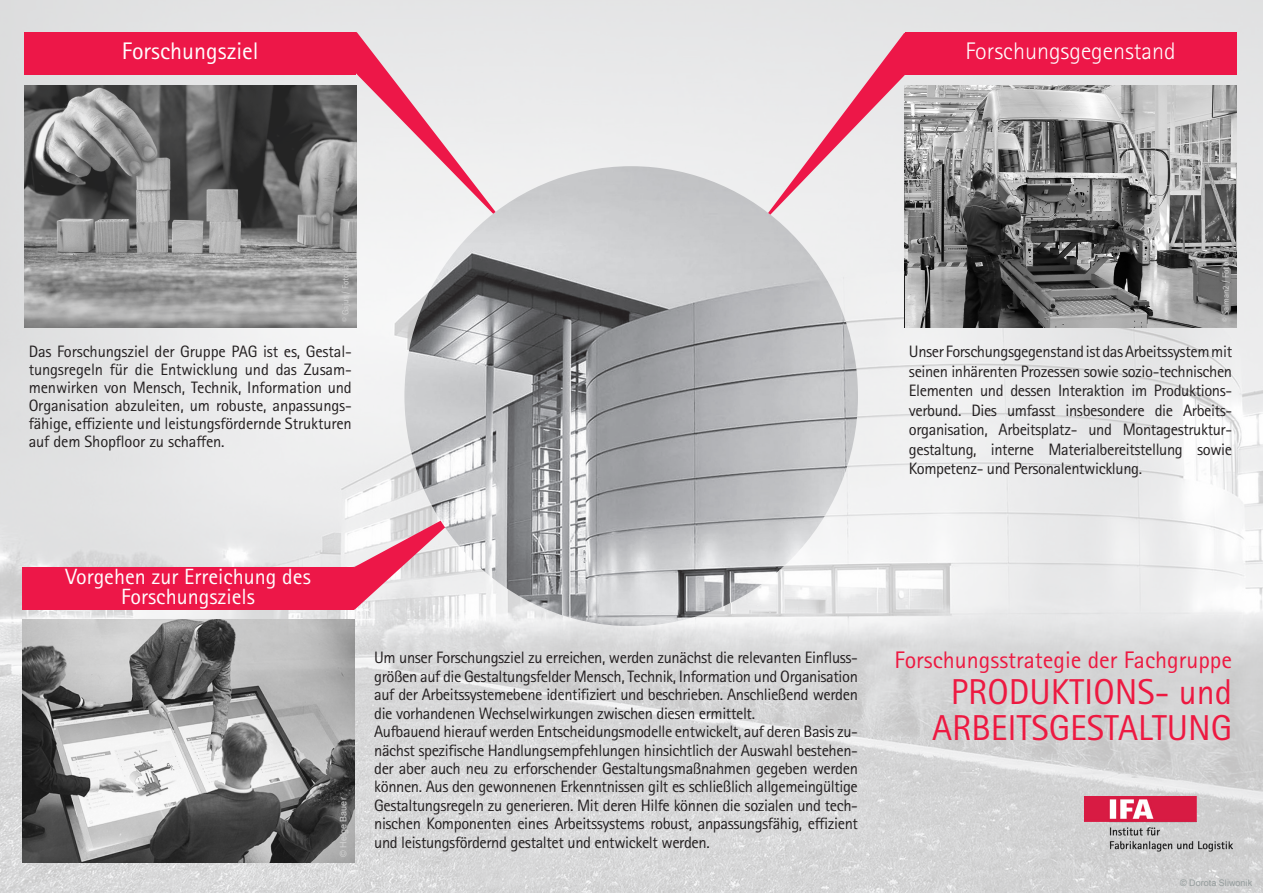
<style>
.page{position:relative;width:1263px;height:893px;background:#fff}
.page>*{position:absolute;margin:0;border:0;box-sizing:border-box;transform-origin:0 0}
.t1{font:36px "Rotis Sans Serif Std";color:#ed1941}
.t2{font:24px "Rotis Sans Serif Std";color:#ed1941}
.t3{font:300 24px "Rotis Sans Serif Std";color:#fff}
.t4{font:24px "Rotis Sans Serif Std";color:#fff}
.t5{font:22.05px "Rotis Sans Serif Std";color:#fff}
.t6{font:16.5px/18.5px "Rotis Sans Serif Std";letter-spacing:-.025em;color:#231f20;text-align:justify}
.t7{font:9px "Rotis Sans Serif Std";color:#d2d2d2}
.t8{font:9px "Arial";letter-spacing:.005em;color:#949c9c}
.t9{font:9px "Arial";letter-spacing:.005em;color:#d2d2d2}
</style>
<div class="page">
<img style="left:0;top:0;width:1263px;height:893px">
<div style="left:24px;top:32px;width:332px;height:42px;background:#ed1748"></div>
<svg style="left:334px;top:32px;width:177px;height:200px"></svg>
<div style="left:905px;top:32px;width:331px;height:42px;background:#ed1748"></div>
<div style="left:22px;top:567px;width:332px;height:43px;background:#ed1748"></div>
<svg style="left:754px;top:33px;width:173px;height:199px;background:#e9c8d1"></svg>
<svg style="left:332px;top:505px;width:72px;height:105px"></svg>
<img style="left:404px;top:166px;width:454px;height:460px">
<img style="left:1085px;top:797px;width:147px;height:54px">
<img style="left:24px;top:85px;width:332px;height:242px">
<img style="left:905px;top:85px;width:331px;height:242px">
<img style="left:22px;top:620px;width:332px;height:242px">
<p class="t4" style="left:122px;top:37px;width:138px">Forschungsziel</p>
<p class="t3" style="left:965px;top:37px;width:212px">Forschungsgegenstand</p>
<p class="t7" style="left:340px;top:322px;width:59px;rotate:-90deg">© Gajus / Fotolia</p>
<p class="t7" style="left:1220px;top:322px;width:70px;rotate:-90deg">© Salman2 / Fotolia</p>
<p class="t6" style="left:29px;top:343px;width:325px;line-height:18px">Das Forschungsziel der Gruppe PAG ist es, Gestal&shy;tungsregeln für die Entwicklung und das Zusam&shy;menwirken von Mensch, Technik, Information und Organisation abzuleiten, um robuste, anpassungs&shy;fähige, effiziente und leistungsfördernde Strukturen auf dem Shopfloor zu schaffen.</p>
<p class="t5" style="left:65px;top:564px;width:247px">Vorgehen zur Erreichung des</p>
<p class="t5" style="left:121px;top:584px;width:135px">Forschungsziels</p>
<p class="t9" style="left:338px;top:857px;width:61px;rotate:-90deg">© Helge Bauer</p>
<p class="t6" style="left:374px;top:649px;width:485px">Um unser Forschungsziel zu erreichen, werden zunächst die relevanten Einfluss&shy;größen auf die Gestaltungsfelder Mensch, Technik, Information und Organisation auf der Arbeitssystemebene identifiziert und beschrieben. Anschließend werden die vorhandenen Wechselwirkungen zwischen diesen ermittelt.</p>
<p class="t6" style="left:374px;top:722px;width:485px">Aufbauend hierauf werden Entscheidungsmodelle entwickelt, auf deren Basis zu&shy;nächst spezifische Handlungsempfehlungen hinsichtlich der Auswahl bestehen&shy;der aber auch neu zu erforschender Gestaltungsmaßnahmen gegeben werden können. Aus den gewonnenen Erkenntnissen gilt es schließlich allgemeingültige Gestaltungsregeln zu generieren. Mit deren Hilfe können die sozialen und tech&shy;nischen Komponenten eines Arbeitssystems robust, anpassungsfähig, effizient und leistungsfördernd gestaltet und entwickelt werden.</p>
<p class="t6" style="left:909px;top:342px;width:325px;line-height:19.5px">Unser Forschungsgegenstand ist das Arbeitssystem mit seinen inhärenten Prozessen sowie sozio-technischen Elementen und dessen Interaktion im Produktions-</p>
<p class="t6" style="left:909px;top:401px;width:325px">verbund. Dies umfasst insbesondere die Arbeits-</p>
<p class="t6" style="left:909px;top:421px;width:325px">organisation, Arbeitsplatz- und Montagestruktur-</p>
<p class="t6" style="left:909px;top:440px;width:325px;line-height:19.5px">gestaltung, interne Materialbereitstellung sowie<br>Kompetenz- und Personalentwicklung.</p>
<p class="t2" style="left:894px;top:646px;width:339px">Forschungsstrategie der Fachgruppe</p>
<p class="t1" style="left:951px;top:671px;width:283px">PRODUKTIONS- und</p>
<p class="t1" style="left:932px;top:707px;width:301px">ARBEITSGESTALTUNG</p>
<p class="t8" style="left:1180px;top:876px;width:73px">© Dorota Sliwonik</p>
</div>
